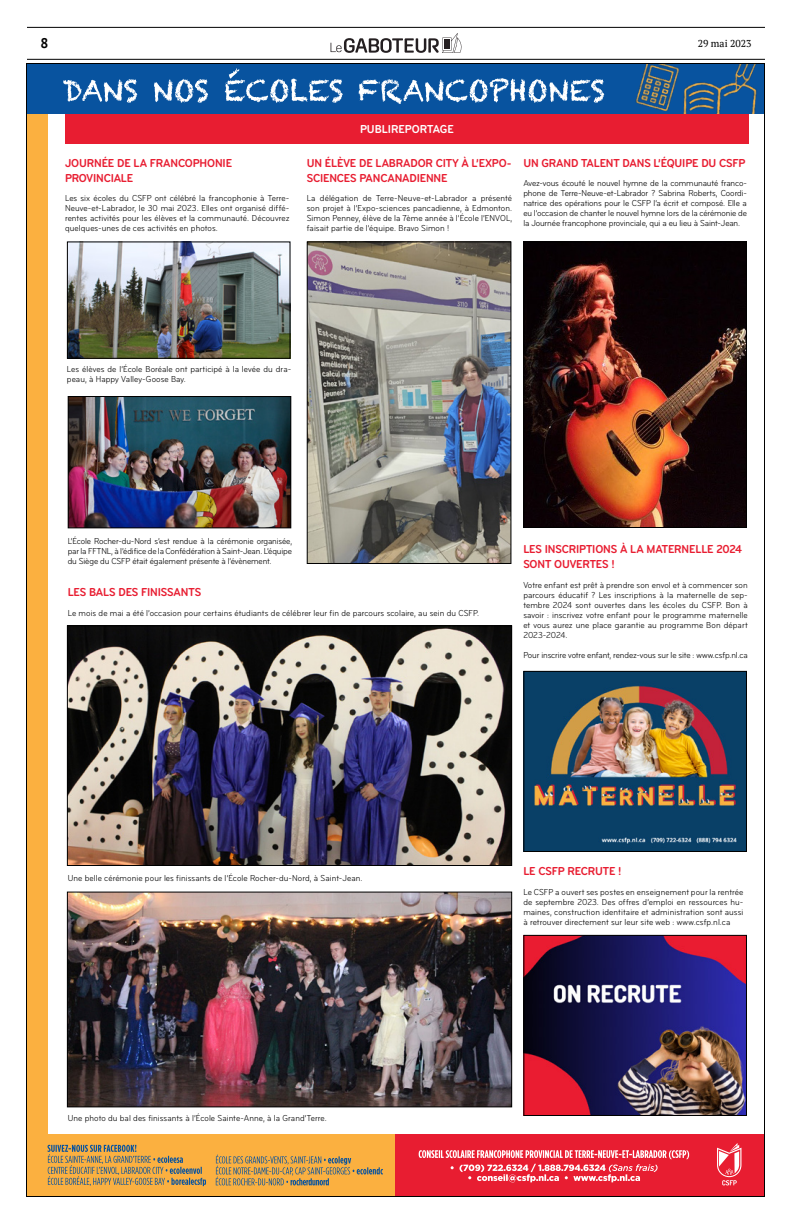
<style>
.page{position:relative;width:792px;height:1224px;background:#fff}
.page>*{position:absolute;margin:0;border:0;box-sizing:border-box;transform-origin:0 0}
.t1{font:700 14px "PT Sans";color:#000}
.t2{font:700 condensed 12px/15px "Bryant";letter-spacing:-.01em;color:#e81d31}
.t3{font:700 condensed 12px "Bryant";color:#fff}
.t4{font:10px "PT Serif";color:#000}
.t5{font:condensed 9px/10px "Bryant";letter-spacing:.005em;color:#000;text-align:justify}
</style>
<div class="page">
<hr style="left:27px;top:59px;width:738px;height:1px;background:#000">
<hr style="left:27px;top:27px;width:738px;height:1px;background:#000">
<svg style="left:331px;top:33px;width:131px;height:20px"></svg>
<div style="left:65px;top:114px;width:684px;height:30px;background:#e81d31"></div>
<div style="left:26px;top:90px;width:22px;height:1069px;background:#fbb040"></div>
<div style="left:394px;top:1134px;width:370px;height:63px;background:#e81d31"></div>
<div style="left:26px;top:1134px;width:370px;height:63px;background:#fbb040"></div>
<svg style="left:419px;top:1150px;width:270px;height:32px"></svg>
<div style="left:26px;top:63px;width:738px;height:51px;background:#08539f"></div>
<svg style="left:63px;top:68px;width:541px;height:36px"></svg>
<img style="left:635px;top:65px;width:122px;height:49px">
<svg style="left:48px;top:1145px;width:158px;height:41px"></svg>
<svg style="left:216px;top:1155px;width:167px;height:30px"></svg>
<img style="left:69px;top:243px;width:220px;height:114px">
<div style="left:67px;top:241px;width:224px;height:118px;border:1px solid #000"></div>
<img style="left:70px;top:398px;width:219px;height:128px">
<div style="left:68px;top:396px;width:223px;height:132px;border:1px solid #000"></div>
<img style="left:309px;top:243px;width:200px;height:319px">
<div style="left:307px;top:241px;width:204px;height:323px;border:1px solid #000"></div>
<img style="left:525px;top:243px;width:220px;height:283px">
<div style="left:523px;top:241px;width:224px;height:287px;border:1px solid #000"></div>
<img style="left:69px;top:627px;width:441px;height:237px">
<div style="left:67px;top:625px;width:445px;height:241px;border:1px solid #000"></div>
<img style="left:69px;top:894px;width:441px;height:211px">
<div style="left:67px;top:892px;width:445px;height:215px;border:1px solid #000"></div>
<img style="left:525px;top:673px;width:220px;height:177px">
<div style="left:523px;top:671px;width:224px;height:181px;border:1px solid #000"></div>
<img style="left:525px;top:937px;width:220px;height:177px">
<div style="left:523px;top:935px;width:224px;height:181px;border:1px solid #000"></div>
<svg style="left:717px;top:1143px;width:24px;height:42px"></svg>
<h1 class="t1" style="left:40px;top:34px;width:9px">8</h1>
<p class="t4" style="left:698px;top:37px;width:55px">29 mai 2023</p>
<h2 class="t2" style="left:65px;top:155px;width:169px">JOURNÉE DE LA FRANCOPHONIE<br>PROVINCIALE</h2>
<p class="t5" style="left:65px;top:194px;width:226px">Les six écoles du CSFP ont célébré la francophonie à Terre-Neuve-et-Labrador, le 30 mai 2023. Elles ont organisé diffé&shy;rentes activités pour les élèves et la communauté. Découvrez quelques-unes de ces activités en photos.</p>
<h2 class="t3" style="left:360px;top:123px;width:95px">PUBLIREPORTAGE</h2>
<h2 class="t2" style="left:307px;top:155px;width:206px">UN ÉLÈVE DE LABRADOR CITY À L’EXPO-<br>SCIENCES PANCANADIENNE</h2>
<p class="t5" style="left:307px;top:194px;width:207px">La délégation de Terre-Neuve-et-Labrador a présenté son projet à l’Expo-sciences pancadienne, à Edmonton.<br>Simon Penney, élève de la 7ème année à l’École l’ENVOL, faisait partie de l’équipe. Bravo Simon !</p>
<h2 class="t2" style="left:523px;top:155px;width:224px">UN GRAND TALENT DANS L’ÉQUIPE DU CSFP</h2>
<p class="t5" style="left:523px;top:179px;width:225px">Avez-vous écouté le nouvel hymne de la communauté franco&shy;phone de Terre-Neuve-et-Labrador ? Sabrina Roberts, Coordi&shy;natrice des opérations pour le CSFP l’a écrit et composé. Elle a eu l’occasion de chanter le nouvel hymne lors de la cérémonie de la Journée francophone provinciale, qui a eu lieu à Saint-Jean.</p>
<p class="t5" style="left:67px;top:364px;width:226px">Les élèves de l’École Boréale ont participé à la levée du dra&shy;peau, à Happy Valley-Goose Bay.</p>
<p class="t5" style="left:68px;top:536px;width:226px">L’École Rocher-du-Nord s’est rendue à la cérémonie organisée, par la FFTNL, à l’édifice de la Confédération à Saint-Jean. L’équipe du Siège du CSFP était également présente à l’évènement.</p>
<h2 class="t2" style="left:68px;top:585px;width:135px">LES BALS DES FINISSANTS</h2>
<p class="t5" style="left:68px;top:608px;width:413px">Le mois de mai a été l’occasion pour certains étudiants de célébrer leur fin de parcours scolaire, au sein du CSFP.</p>
<h2 class="t2" style="left:523px;top:542px;width:220px">LES INSCRIPTIONS À LA MATERNELLE 2024<br>SONT OUVERTES !</h2>
<p class="t5" style="left:523px;top:580px;width:226px">Votre enfant est prêt à prendre son envol et à commencer son parcours éducatif ? Les inscriptions à la maternelle de sep&shy;tembre 2024 sont ouvertes dans les écoles du CSFP. Bon à savoir : inscrivez votre enfant pour le programme maternelle et vous aurez une place garantie au programme Bon départ 2023-2024.</p>
<p class="t5" style="left:523px;top:650px;width:226px">Pour inscrire votre enfant, rendez-vous sur le site : www.csfp.nl.ca</p>
<p class="t5" style="left:68px;top:873px;width:296px">Une belle cérémonie pour les finissants de l’École Rocher-du-Nord, à Saint-Jean.</p>
<p class="t5" style="left:68px;top:1113px;width:261px">Une photo du bal des finissants à l’École Sainte-Anne, à la Grand’Terre.</p>
<h2 class="t2" style="left:523px;top:864px;width:100px">LE CSFP RECRUTE !</h2>
<p class="t5" style="left:523px;top:888px;width:222px">Le CSFP a ouvert ses postes en enseignement pour la rentrée de septembre 2023. Des offres d’emploi en ressources hu&shy;maines, construction identitaire et administration sont aussi à retrouver directement sur leur site web : www.csfp.nl.ca</p>
</div>
